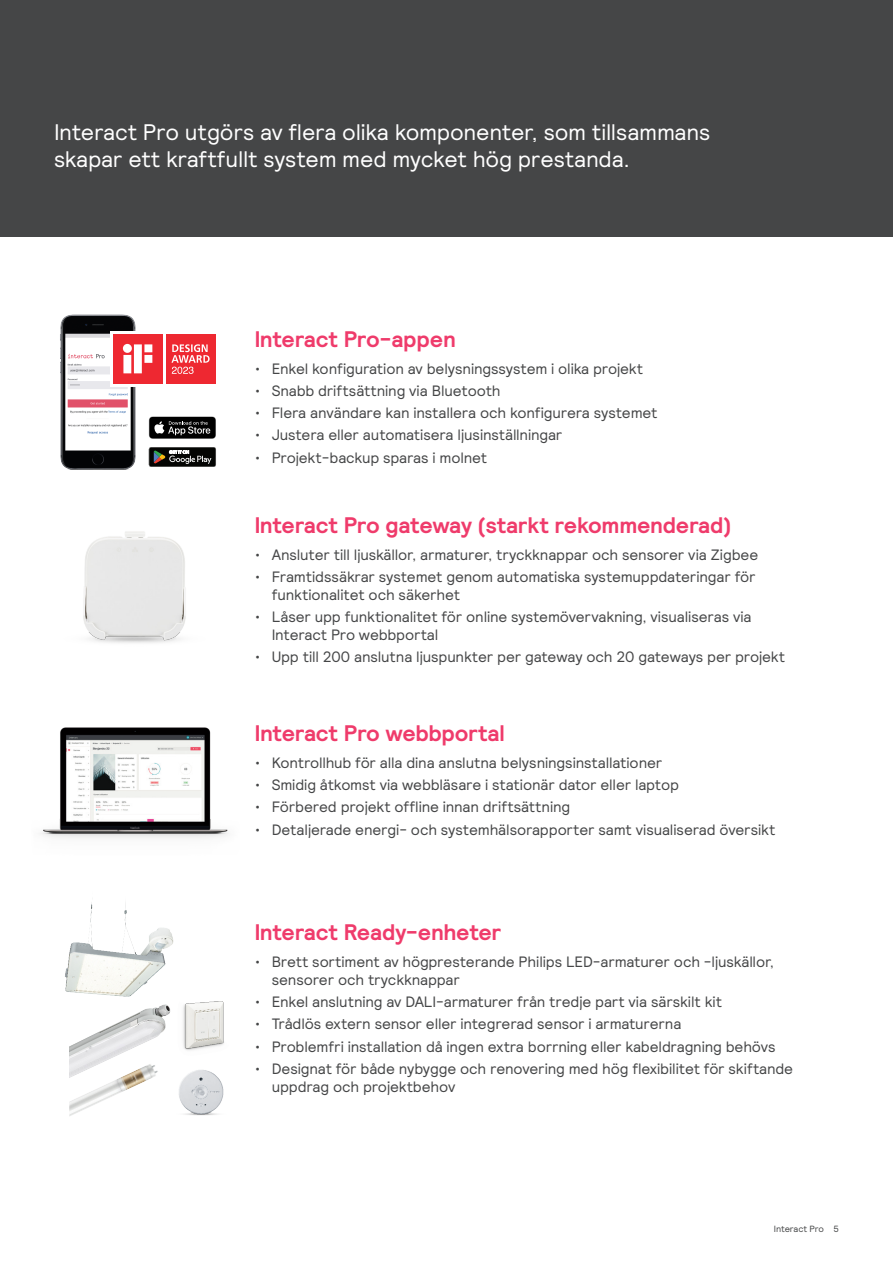
<style>
.page{position:relative;width:893px;height:1263px;background:#fff}
.page>*{position:absolute;margin:0;border:0;box-sizing:border-box;transform-origin:0 0}
.Body_Copy_10pt{font:22.5px/27px "Signify Relative";letter-spacing:-.01em;color:#fff}
.Body_Copy_10pt-2{font:700 22.5px "Signify Relative";letter-spacing:-.01em;color:#ef3b6b}
.t1{font:15px/18px "Signify Relative";letter-spacing:-.01em;color:#454647}
.t2{font:9px "Signify Relative";letter-spacing:-.015em;color:#454647}
.t3{font:4.2px "Product Sans";letter-spacing:.02em;color:#fff}
</style>
<div class="page">
<div style="left:0;top:0;width:893px;height:237px;background:#454647"></div>
<img style="left:65px;top:902px;width:109px;height:90px">
<img style="left:170px;top:988px;width:54px;height:62px">
<img style="left:69px;top:991px;width:127px;height:59px">
<img style="left:69px;top:1043px;width:125px;height:73px">
<img style="left:155px;top:1061px;width:69px;height:55px">
<img style="left:60px;top:314px;width:89px;height:156px">
<div style="left:110px;top:331px;width:108px;height:55px;background:#fff"></div>
<div style="left:113px;top:334px;width:50px;height:50px;background:#ee2831"></div>
<svg style="left:123px;top:344px;width:29px;height:29px"></svg>
<div style="left:165px;top:334px;width:50px;height:50px;background:#ee2831"></div>
<svg style="left:171px;top:344px;width:39px;height:30px"></svg>
<svg style="left:149px;top:416px;width:67px;height:23px"></svg>
<svg style="left:149px;top:447px;width:67px;height:20px"></svg>
<img style="left:41px;top:727px;width:187px;height:111px">
<img style="left:83px;top:531px;width:103px;height:112px">
<p class="Body_Copy_10pt" style="left:54px;top:118px;width:658px">Interact Pro utgörs av flera olika komponenter, som tillsammans skapar ett kraftfullt system med mycket hög prestanda.</p>
<p class="t3" style="left:169px;top:449px;width:21px">GET IT ON</p>
<p class="Body_Copy_10pt-2" style="left:255px;top:325px;width:203px">Interact Pro-appen</p>
<p class="t1" style="left:255px;top:359px;width:390px">• Enkel konfiguration av belysningssystem i olika projekt</p>
<p class="t1" style="left:255px;top:381px;width:247px">• Snabb driftsättning via Bluetooth</p>
<p class="t1" style="left:255px;top:403px;width:404px">• Flera användare kan installera och konfigurera systemet</p>
<p class="t1" style="left:255px;top:426px;width:309px">• Justera eller automatisera ljusinställningar</p>
<p class="t1" style="left:255px;top:448px;width:234px">• Projekt-backup sparas i molnet</p>
<p class="Body_Copy_10pt-2" style="left:255px;top:510px;width:478px">Interact Pro gateway (starkt rekommenderad)</p>
<p class="t1" style="left:255px;top:545px;width:505px">• Ansluter till ljuskällor, armaturer, tryckknappar och sensorer via Zigbee</p>
<p class="t1" style="left:272px;top:567px;width:485px;text-indent:-17px">• Framtidssäkrar systemet genom automatiska systemuppdateringar för funktionalitet och säkerhet</p>
<p class="t1" style="left:272px;top:607px;width:481px;text-indent:-17px">• Låser upp funktionalitet för online systemövervakning, visualiseras via<br>Interact Pro webbportal</p>
<p class="t1" style="left:255px;top:648px;width:532px">• Upp till 200 anslutna ljuspunkter per gateway och 20 gateways per projekt</p>
<p class="Body_Copy_10pt-2" style="left:255px;top:719px;width:251px">Interact Pro webbportal</p>
<p class="t1" style="left:255px;top:753px;width:409px">• Kontrollhub för alla dina anslutna belysningsinstallationer</p>
<p class="t1" style="left:255px;top:775px;width:426px">• Smidig åtkomst via webbläsare i stationär dator eller laptop</p>
<p class="t1" style="left:255px;top:797px;width:317px">• Förbered projekt offline innan driftsättning</p>
<p class="t1" style="left:255px;top:820px;width:522px">• Detaljerade energi- och systemhälsorapporter samt visualiserad översikt</p>
<p class="Body_Copy_10pt-2" style="left:255px;top:918px;width:248px">Interact Ready-enheter</p>
<p class="t1" style="left:272px;top:952px;width:504px;text-indent:-17px">• Brett sortiment av högpresterande Philips LED-armaturer och -ljuskällor, sensorer och tryckknappar</p>
<p class="t1" style="left:255px;top:992px;width:469px">• Enkel anslutning av DALI-armaturer från tredje part via särskilt kit</p>
<p class="t1" style="left:255px;top:1014px;width:428px">• Trådlös extern sensor eller integrerad sensor i armaturerna</p>
<p class="t1" style="left:255px;top:1037px;width:522px">• Problemfri installation då ingen extra borrning eller kabeldragning behövs</p>
<p class="t1" style="left:272px;top:1059px;width:523px;text-indent:-17px">• Designat för både nybygge och renovering med hög flexibilitet för skiftande uppdrag och projektbehov</p>
<p class="t2" style="left:774px;top:1223px;width:66px">Interact Pro 5</p>
</div>
